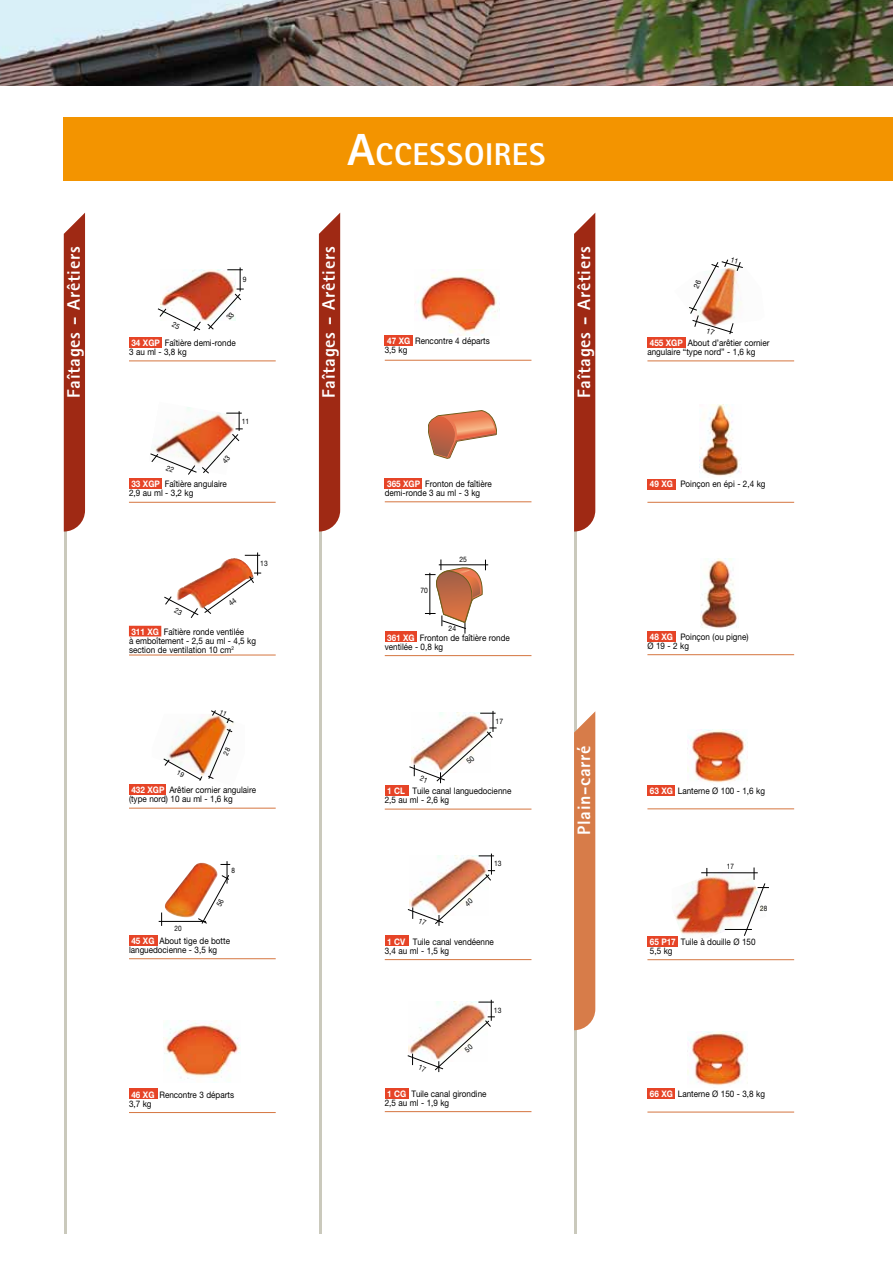
<style>
.page{position:relative;width:893px;height:1263px;background:#fff}
.page>*{position:absolute;margin:0;border:0;box-sizing:border-box;transform-origin:0 0}
.t1{font:800 31.5px "Rotis Sans Serif";letter-spacing:.02em;color:#fff}
.t2{font:800 18px "Rotis Sans Serif";letter-spacing:.04em;color:#fff}
.t3{font:9px/9px "Helvetica Neue";color:#000;scale:.9 1}
.t4{font:7.5px "Helvetica Neue";color:#000;scale:.9 1}
.t5{font:7.5px "Helvetica Neue";color:#000;scale:.85 1}
.s1{font-size:45px}
.s2{font-weight:700;color:#fff}
</style>
<div class="page">
<img style="left:0;top:0;width:893px;height:85px">
<div style="left:64px;top:117px;width:829px;height:64px;background:#f39400"></div>
<hr style="left:64px;top:234px;width:2px;height:999px;background:#cac9bc">
<div style="left:64px;top:213px;width:21px;height:318px;background:#9f2914"></div>
<hr style="left:319px;top:234px;width:3px;height:999px;background:#cac9bc">
<hr style="left:574px;top:234px;width:3px;height:999px;background:#cac9bc">
<div style="left:319px;top:213px;width:21px;height:318px;background:#9f2914"></div>
<svg style="left:574px;top:213px;width:21px;height:318px;background:#a3331f"></svg>
<img style="left:161px;top:270px;width:46px;height:51px">
<div style="left:129px;top:337px;width:33px;height:11px;background:#e64427"></div>
<hr style="left:129px;top:360px;width:147px;height:1px;background:#d77c49">
<div style="left:129px;top:478px;width:33px;height:11px;background:#e64427"></div>
<hr style="left:129px;top:502px;width:147px;height:1px;background:#d77c49">
<div style="left:129px;top:626px;width:32px;height:10px;background:#e64427"></div>
<hr style="left:129px;top:654px;width:147px;height:1px;background:#d77c49">
<img style="left:164px;top:863px;width:34px;height:55px">
<svg style="left:161px;top:912px;width:1px;height:14px"></svg>
<hr style="left:159px;top:921px;width:47px;height:1px;background:#000">
<div style="left:129px;top:935px;width:28px;height:10px;background:#e64427"></div>
<hr style="left:129px;top:958px;width:147px;height:1px;background:#d77c49">
<img style="left:164px;top:1020px;width:76px;height:63px">
<div style="left:129px;top:1088px;width:28px;height:11px;background:#e64427"></div>
<hr style="left:129px;top:1112px;width:147px;height:1px;background:#d77c49">
<img style="left:167px;top:716px;width:41px;height:62px">
<div style="left:129px;top:784px;width:37px;height:11px;background:#e64427"></div>
<hr style="left:129px;top:808px;width:147px;height:1px;background:#d77c49">
<img style="left:415px;top:269px;width:85px;height:67px">
<div style="left:385px;top:335px;width:28px;height:11px;background:#e64427"></div>
<hr style="left:385px;top:360px;width:146px;height:1px;background:#d77c49">
<div style="left:647px;top:337px;width:39px;height:11px;background:#e64427"></div>
<hr style="left:647px;top:360px;width:147px;height:1px;background:#d77c49">
<div style="left:385px;top:785px;width:23px;height:11px;background:#e64427"></div>
<hr style="left:385px;top:808px;width:146px;height:2px;background:#d77c49">
<div style="left:385px;top:935px;width:23px;height:10px;background:#e64427"></div>
<hr style="left:385px;top:959px;width:146px;height:1px;background:#d77c49">
<div style="left:385px;top:1088px;width:23px;height:10px;background:#e64427"></div>
<hr style="left:385px;top:1111px;width:146px;height:1px;background:#d77c49">
<img style="left:699px;top:404px;width:43px;height:73px">
<div style="left:647px;top:479px;width:29px;height:11px;background:#e64427"></div>
<hr style="left:647px;top:502px;width:147px;height:1px;background:#d77c49">
<img style="left:701px;top:558px;width:37px;height:70px">
<div style="left:647px;top:631px;width:29px;height:10px;background:#e64427"></div>
<hr style="left:647px;top:654px;width:147px;height:1px;background:#d77c49">
<svg style="left:428px;top:410px;width:69px;height:49px"></svg>
<div style="left:385px;top:478px;width:37px;height:10px;background:#e64427"></div>
<hr style="left:385px;top:501px;width:146px;height:1px;background:#d77c49">
<div style="left:385px;top:632px;width:32px;height:10px;background:#e64427"></div>
<hr style="left:385px;top:655px;width:146px;height:1px;background:#d77c49">
<hr style="left:439px;top:564px;width:49px;height:1px;background:#000">
<svg style="left:425px;top:559px;width:61px;height:75px"></svg>
<img style="left:688px;top:729px;width:58px;height:54px">
<div style="left:647px;top:785px;width:28px;height:10px;background:#e64427"></div>
<hr style="left:647px;top:808px;width:147px;height:1px;background:#d77c49">
<img style="left:672px;top:870px;width:53px;height:67px">
<hr style="left:701px;top:872px;width:57px;height:1px;background:#000">
<svg style="left:725px;top:867px;width:44px;height:69px"></svg>
<div style="left:647px;top:936px;width:31px;height:10px;background:#e64427"></div>
<hr style="left:647px;top:959px;width:147px;height:1px;background:#d77c49">
<img style="left:688px;top:1032px;width:58px;height:54px">
<div style="left:647px;top:1088px;width:28px;height:11px;background:#e64427"></div>
<hr style="left:647px;top:1111px;width:147px;height:1px;background:#d77c49">
<div style="left:574px;top:711px;width:21px;height:319px;background:#d77c49"></div>
<svg style="left:158px;top:308px;width:43px;height:23px"></svg>
<svg style="left:207px;top:267px;width:37px;height:63px"></svg>
<svg style="left:150px;top:411px;width:93px;height:64px"></svg>
<svg style="left:164px;top:552px;width:97px;height:66px"></svg>
<svg style="left:198px;top:861px;width:32px;height:63px"></svg>
<svg style="left:163px;top:758px;width:39px;height:23px"></svg>
<svg style="left:208px;top:710px;width:26px;height:69px"></svg>
<svg style="left:689px;top:259px;width:54px;height:76px"></svg>
<svg style="left:409px;top:711px;width:88px;height:72px"></svg>
<svg style="left:408px;top:853px;width:87px;height:73px"></svg>
<svg style="left:407px;top:1000px;width:88px;height:72px"></svg>
<h1 class="t1" style="left:347px;top:134px;width:198px"><span class="s1">A</span>CCESSOIRES</h1>
<h2 class="t2" style="left:62px;top:398px;width:153px;rotate:-90deg">Faîtages - Arêtiers</h2>
<h2 class="t2" style="left:317px;top:398px;width:153px;rotate:-90deg">Faîtages - Arêtiers</h2>
<h2 class="t2" style="left:572px;top:398px;width:153px;rotate:-90deg">Faîtages - Arêtiers</h2>
<p class="t4" style="left:243px;top:274px;width:6px">9</p>
<p class="t3" style="left:385px;top:336px;width:118px"><span class="s2">47 XG</span> Rencontre 4 départs<br>3,5 kg</p>
<p class="t3" style="left:647px;top:338px;width:137px"><span class="s2">455 XG P</span> About d’arêtier cornier angulaire “type nord” - 1,6 kg</p>
<p class="t3" style="left:129px;top:338px;width:120px"><span class="s2">34 XGP</span> Faîtière demi-ronde<br>3 au ml - 3,8 kg</p>
<p class="t4" style="left:242px;top:416px;width:10px">11</p>
<p class="t3" style="left:129px;top:479px;width:110px"><span class="s2">33 XGP</span> Faîtière angulaire<br>2,9 au ml - 3,2 kg</p>
<p class="t3" style="left:385px;top:479px;width:120px"><span class="s2">365 XG P</span> Fronton de faîtière demi-ronde 3 au ml - 3 kg</p>
<p class="t3" style="left:650px;top:479px;width:130px"><span class="s2">49 XG</span> Poinçon en épi - 2,4 kg</p>
<p class="t4" style="left:260px;top:558px;width:10px">13</p>
<p class="t4" style="left:459px;top:555px;width:10px">25</p>
<p class="t4" style="left:420px;top:586px;width:10px">70</p>
<p class="t3" style="left:129px;top:627px;width:143px"><span class="s2">311 XG</span> Faîtière ronde ventilée<br>à emboîtement - 2,5 au ml - 4,5 kg section de ventilation 10 cm<sup>2</sup></p>
<p class="t4" style="left:449px;top:624px;width:10px">24</p>
<p class="t3" style="left:385px;top:633px;width:140px"><span class="s2">361 XG</span> Fronton de faîtière ronde ventilée - 0,8 kg</p>
<p class="t3" style="left:647px;top:632px;width:114px"><span class="s2">48 XG</span> Poinçon (ou pigne)<br>Ø 19 - 2 kg</p>
<p class="t4" style="left:496px;top:716px;width:10px">17</p>
<p class="t3" style="left:129px;top:785px;width:143px"><span class="s2">432 XGP</span> Arêtier cornier angulaire (type nord) 10 au ml - 1,6 kg</p>
<p class="t3" style="left:385px;top:786px;width:142px"><span class="s2">1 CL</span> Tuile canal languedocienne<br>2,5 au ml - 2,6 kg</p>
<h2 class="t2" style="left:572px;top:835px;width:91px;rotate:-90deg">Plain-carré</h2>
<p class="t3" style="left:650px;top:786px;width:129px"><span class="s2">63 XG</span> Lanterne Ø 100 - 1,6 kg</p>
<p class="t5" style="left:231px;top:866px;width:6px">8</p>
<p class="t4" style="left:494px;top:859px;width:10px">13</p>
<p class="t5" style="left:727px;top:862px;width:10px">17</p>
<p class="t5" style="left:760px;top:903px;width:10px">28</p>
<p class="t5" style="left:175px;top:923px;width:10px">20</p>
<p class="t3" style="left:129px;top:936px;width:114px"><span class="s2">45 XG</span> About tige de botte languedocienne - 3,5 kg</p>
<p class="t3" style="left:385px;top:937px;width:123px"><span class="s2">1 CV</span> Tuile canal vendéenne<br>3,4 au ml - 1,5 kg</p>
<p class="t3" style="left:650px;top:937px;width:119px"><span class="s2">65 P17</span> Tuile à douille Ø 150<br>5,5 kg</p>
<p class="t4" style="left:494px;top:1005px;width:10px">13</p>
<p class="t3" style="left:129px;top:1090px;width:118px"><span class="s2">46 XG</span> Rencontre 3 départs<br>3,7 kg</p>
<p class="t3" style="left:385px;top:1089px;width:115px"><span class="s2">1 CG</span> Tuile canal girondine<br>2,5 au ml - 1,9 kg</p>
<p class="t3" style="left:650px;top:1089px;width:129px"><span class="s2">66 XG</span> Lanterne Ø 150 - 3,8 kg</p>
</div>
